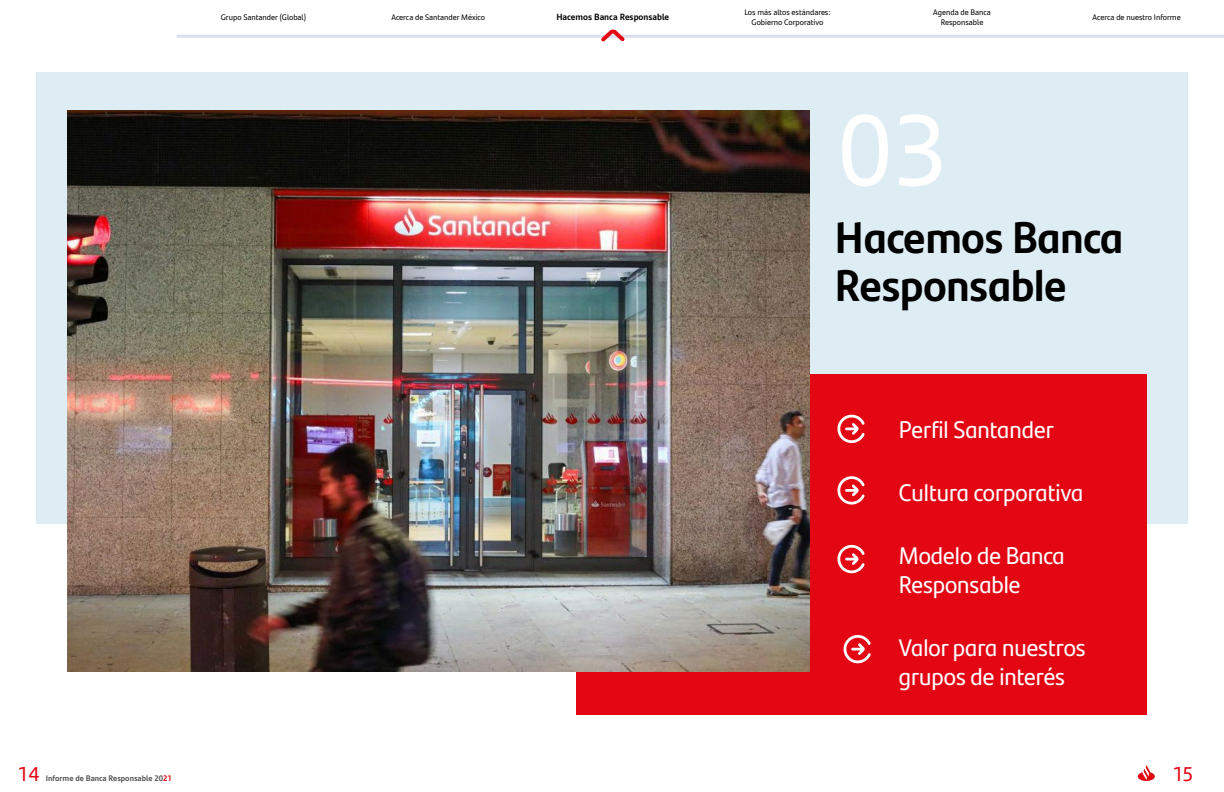
<style>
.page{position:relative;width:1224px;height:792px;background:#fff}
.page>*{position:absolute;margin:0;border:0;box-sizing:border-box;transform-origin:0 0}
.t1{font:100px "Santander Headline";color:#fff}
.t2{font:700 44px/48px "Santander Headline";color:#000}
.t3{font:24px/28.8px "Santander Headline";color:#fff}
.t4{font:20px "Santander Headline";color:#e30613}
.t5{font:700 9px "Santander Text";color:#000}
.t6{font:8px/9.6px "Santander Text";color:#000;text-align:center}
.t7{font:700 8px "Santander Text";color:#545051}
.s1{color:#e30613}
</style>
<div class="page">
<hr style="left:178px;top:35px;width:1046px;height:3px;background:#d9dfee">
<svg style="left:601px;top:29px;width:24px;height:13px"></svg>
<svg style="left:1138px;top:765px;width:17px;height:16px"></svg>
<div style="left:36px;top:72px;width:1152px;height:452px;background:#deedf3"></div>
<div style="left:576px;top:375px;width:570px;height:340px;background:#e30613"></div>
<img style="left:68px;top:110px;width:741px;height:561px">
<svg style="left:837px;top:414px;width:28px;height:29px"></svg>
<svg style="left:837px;top:476px;width:28px;height:29px"></svg>
<svg style="left:837px;top:544px;width:28px;height:29px"></svg>
<svg style="left:843px;top:635px;width:28px;height:28px"></svg>
<p class="t6" style="left:221px;top:12px;width:87px">Grupo Santander (Global)</p>
<p class="t6" style="left:391px;top:12px;width:95px">Acerca de Santander México</p>
<p class="t5" style="left:556px;top:10px;width:114px">Hacemos Banca Responsable</p>
<p class="t6" style="left:744px;top:7px;width:88px">Los más altos estándares:<br>Gobierno Corporativo</p>
<p class="t6" style="left:933px;top:7px;width:59px">Agenda de Banca<br>Responsable</p>
<p class="t6" style="left:1093px;top:12px;width:90px">Acerca de nuestro Informe</p>
<h1 class="t1" style="left:837px;top:74px;width:111px">03</h1>
<h2 class="t2" style="left:835px;top:211px;width:290px">Hacemos Banca<br>Responsable</h2>
<h3 class="t3" style="left:899px;top:414px;width:157px">Perfil Santander</h3>
<h3 class="t3" style="left:899px;top:477px;width:186px">Cultura corporativa</h3>
<h3 class="t3" style="left:899px;top:540px;width:168px">Modelo de Banca<br>Responsable</h3>
<h3 class="t3" style="left:899px;top:632px;width:188px">Valor para nuestros grupos de interés</h3>
<h3 class="t4" style="left:17px;top:759px;width:24px">14</h3>
<p class="t7" style="left:46px;top:772px;width:128px">Informe de Banca Responsable 20<span class="s1">21</span></p>
<h3 class="t4" style="left:1172px;top:759px;width:22px">15</h3>
</div>
